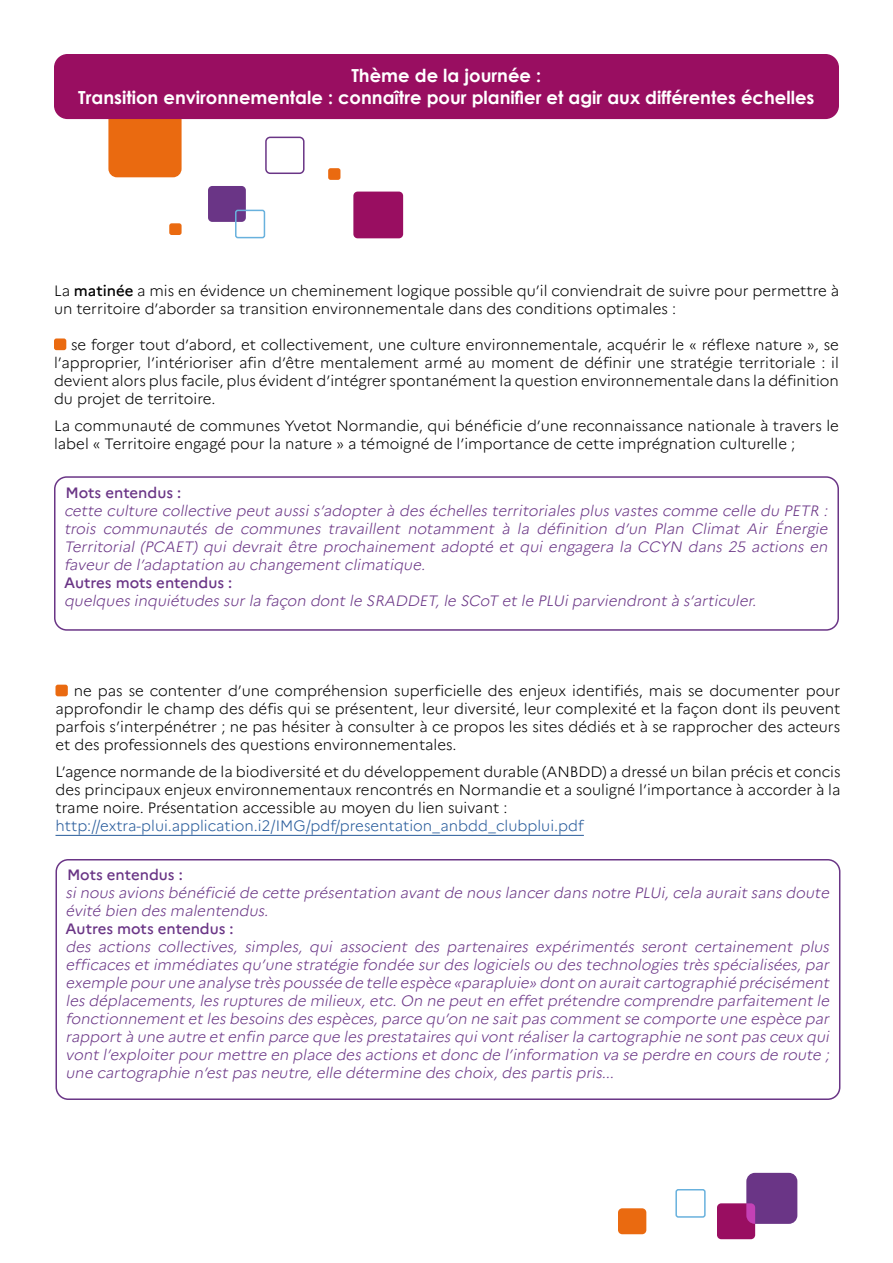
<style>
.page{position:relative;width:893px;height:1263px;background:#fff}
.page>*{position:absolute;margin:0;border:0;box-sizing:border-box;transform-origin:0 0}
.t1{font:700 18px/21.6px "Century Gothic";color:#fff;text-align:center}
.t2{font:300 15px/18px "Marianne";color:#000;text-align:justify}
.t3{font:italic 300 15px/18px "Marianne";letter-spacing:-.02em;color:#6a3586;text-align:justify}
.t4{font:300 15px "Marianne";color:#275b9b}
.t5{font:500 15px "Marianne";color:#6a3586}
.s1{font-weight:500}
</style>
<div class="page">
<div style="left:108px;top:104px;width:74px;height:73px;background:#ea6a10;border-radius:9px"></div>
<div style="left:618px;top:1208px;width:28px;height:26px;background:#ea6a10;border-radius:4px"></div>
<div style="left:746px;top:1173px;width:51px;height:51px;background:#6a3586;border-radius:9px"></div>
<div style="left:717px;top:1203px;width:38px;height:36px;background:#990e61;border-radius:4px"></div>
<div style="left:54px;top:338px;width:12px;height:12px;background:#ea6a10;border-radius:2px"></div>
<div style="left:55px;top:55px;width:783px;height:63px;background:#990e61;border-radius:13px"></div>
<div style="left:54px;top:54px;width:785px;height:65px;border:2px solid #990e61;border-radius:13px"></div>
<div style="left:54px;top:476px;width:785px;height:155px;border:2px solid #6a3586;border-radius:12px"></div>
<hr style="left:56px;top:835px;width:528px;height:1px;background:#275b9b">
<div style="left:56px;top:685px;width:12px;height:11px;background:#ea6a10;border-radius:2px"></div>
<div style="left:55px;top:859px;width:785px;height:241px;border:2px solid #6a3586;border-radius:12px"></div>
<div style="left:675px;top:1189px;width:31px;height:29px;border:2px solid #68b1dd;border-radius:2px"></div>
<div style="left:353px;top:192px;width:50px;height:46px;background:#990e61;border-radius:4px"></div>
<div style="left:208px;top:186px;width:38px;height:36px;background:#6a3586;border-radius:4px"></div>
<div style="left:265px;top:137px;width:40px;height:37px;border:2px solid #6a3586;border-radius:4px"></div>
<div style="left:328px;top:168px;width:12px;height:12px;background:#ea6a10;border-radius:2px"></div>
<div style="left:169px;top:223px;width:13px;height:12px;background:#ea6a10;border-radius:2px"></div>
<div style="left:235px;top:210px;width:30px;height:28px;border:2px solid #68b1dd;border-radius:2px"></div>
<p class="t1" style="left:78px;top:64px;width:738px">Thème de la journée :<br>Transition environnementale : connaître pour planifier et agir aux différentes échelles</p>
<p class="t2" style="left:54px;top:282px;width:786px">La <span class="s1">matinée</span> a mis en évidence un cheminement logique possible qu’il conviendrait de suivre pour permettre à un territoire d’aborder sa transition environnementale dans des conditions optimales :</p>
<p class="t2" style="left:54px;top:336px;width:786px;text-indent:17px">se forger tout d’abord, et collectivement, une culture environnementale, acquérir le « réflexe nature », se l’approprier, l’intérioriser afin d’être mentalement armé au moment de définir une stratégie territoriale : il devient alors plus facile, plus évident d’intégrer spontanément la question environnementale dans la définition du projet de territoire.</p>
<p class="t2" style="left:54px;top:416px;width:786px">La communauté de communes Yvetot Normandie, qui bénéficie d’une reconnaissance nationale à travers le label « Territoire engagé pour la nature » a témoigné de l’importance de cette imprégnation culturelle ;</p>
<p class="t5" style="left:66px;top:483px;width:117px">Mots entendus :</p>
<p class="t3" style="left:64px;top:501px;width:768px">cette culture collective peut aussi s’adopter à des échelles territoriales plus vastes comme celle du PETR : trois communautés de communes travaillent notamment à la définition d’un Plan Climat Air Énergie Territorial (PCAET) qui devrait être prochainement adopté et qui engagera la CCYN dans 25 actions en faveurde l’adaptation au changement climatique.</p>
<p class="t5" style="left:64px;top:573px;width:170px">Autres mots entendus :</p>
<p class="t3" style="left:64px;top:591px;width:697px">quelques inquiétudes surla façon dont le SRADDET,le SCoT et le PLUiparviendront à s’articuler.</p>
<p class="t2" style="left:55px;top:682px;width:786px;text-indent:18px">ne pas se contenter d’une compréhension superficielle des enjeux identifiés, mais se documenter pour approfondir le champ des défis qui se présentent, leur diversité, leur complexité et la façon dont ils peuvent parfois s’interpénétrer ; ne pas hésiter à consulter à ce propos les sites dédiés et à se rapprocher des acteurs et des professionnels des questions environnementales.</p>
<p class="t2" style="left:55px;top:762px;width:786px">L’agence normande de la biodiversité et du développement durable (ANBDD) a dressé un bilan précis et concis des principaux enjeux environnementaux rencontrés en Normandie et a souligné l’importance à accorder à la trame noire. Présentation accessible au moyen du lien suivant :</p>
<p class="t4" style="left:55px;top:816px;width:530px">http://extra-plui.application.i2/IMG/pdf/presentation_anbdd_clubplui.pdf</p>
<p class="t5" style="left:67px;top:866px;width:117px">Mots entendus :</p>
<p class="t3" style="left:66px;top:884px;width:768px">sinous avions bénéficié de cette présentation avant de nous lancerdans notre PLUi,cela aurait sans doute évité bien des malentendus.</p>
<p class="t5" style="left:66px;top:920px;width:170px">Autres mots entendus :</p>
<p class="t3" style="left:66px;top:938px;width:768px">des actions collectives, simples, qui associent des partenaires expérimentés seront certainement plus efficaces et immédiates qu’une stratégie fondée surdes logiciels ou des technologies très spécialisées,par exemple pourune analyse très poussée de telle espèce «parapluie» dont on aurait cartographié précisément les déplacements,les ruptures de milieux,etc.On ne peut en effet prétendre comprendre parfaitement le fonctionnement et les besoins des espèces,parce qu’on ne sait pas comment se comporte une espèce par rapport à une autre et enfin parce que les prestataires quivont réaliserla cartographie ne sont pas ceux qui vont l’exploiterpourmettre en place des actions et donc de l’information va se perdre en cours de route ; une cartographie n’est pas neutre,elle détermine des choix,des partis pris...</p>
</div>
